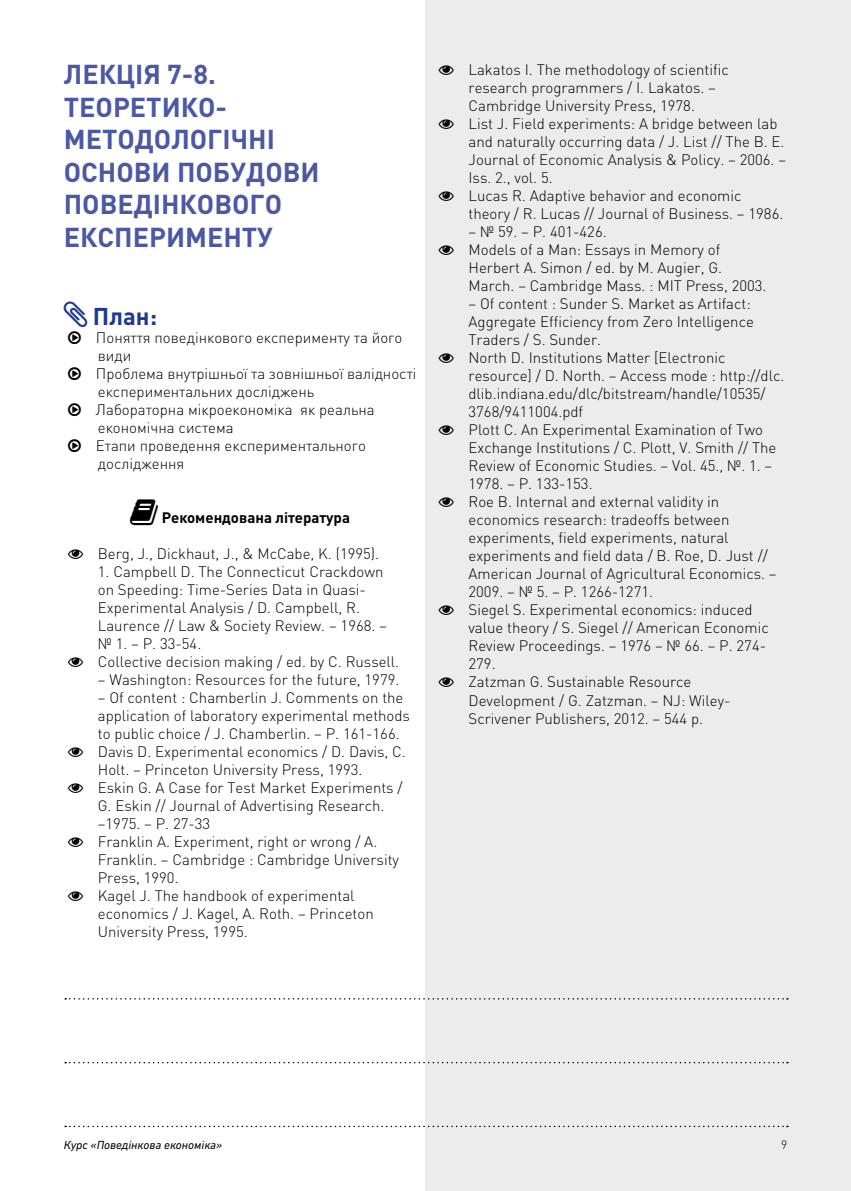
<style>
.page{position:relative;width:851px;height:1191px;background:#fff}
.page>*{position:absolute;margin:0;border:0;box-sizing:border-box;transform-origin:0 0}
.t1{font:700 27px/32.4px "DIN Pro";color:#4b58a4}
.t2{font:700 24px "DIN Pro";color:#1e398f}
.t3{font:300 15px/18px "DIN Pro";color:#000}
.t4{font:700 15px "DIN Pro";color:#000}
.t5{font:italic 12px "DIN Next CYR";color:#000}
.t6{font:300 12px "DIN Pro";color:#000}
</style>
<div class="page">
<div style="left:425px;top:0;width:425px;height:1191px;background:#ececed"></div>
<svg style="left:65px;top:1061px;width:722px;height:2px"></svg>
<svg style="left:65px;top:998px;width:722px;height:1px"></svg>
<svg style="left:65px;top:1125px;width:722px;height:2px"></svg>
<h1 class="t1" style="left:64px;top:57px;width:153px">ЛЕ КЦІЯ 7-8.<br>ТЕОРЕТИ</h1>
<h1 class="t1" style="left:181px;top:90px;width:48px">КО-</h1>
<h1 class="t1" style="left:64px;top:122px;width:18px">МЕТОДОЛОГІ</h1>
<h1 class="t1" style="left:231px;top:122px;width:30px">ЧНІ</h1>
<h1 class="t1" style="left:64px;top:155px;width:19px">ОСНОВИ</h1>
<h1 class="t1" style="left:177px;top:155px;width:72px">ПОБУДОВИ</h1>
<h1 class="t1" style="left:64px;top:187px;width:36px">ПОВЕДІН</h1>
<h1 class="t1" style="left:180px;top:187px;width:35px">КОВОГО</h1>
<h1 class="t1" style="left:64px;top:219px;width:88px">ЕКСПЕРИМЕНТУ</h1>
<h2 class="t2" style="left:93px;top:300px;width:66px">План:</h2>
<p class="t3" style="left:96px;top:328px;width:322px">Поняття поведінкового експерименту та його види<br>Проблема внутрішньої та зовнішньої валідності експериментальних досліджень<br>Лабораторна мікроекономіка як реальна економічна система<br>Етапи проведення експериментального дослідження</p>
<p class="t4" style="left:162px;top:507px;width:190px">Рекомендована література</p>
<p class="t3" style="left:98px;top:544px;width:283px">Berg, J., Dickhaut, J., &amp; McCabe, K. (1995).</p>
<p class="t3" style="left:98px;top:562px;width:303px">1. Campbell D. The Connecticut Crackdown on Speeding: Time-Series Data in Quasi-Experimental Analysis / D. Campbell, R.<br>Laurence // Law &amp; Society Review. – 1968. – № 1. – P. 33-54.<br>Collective decision making / ed. by C. Russell.</p>
<p class="t3" style="left:98px;top:670px;width:303px">– Washington: Resources for the future, 1979.</p>
<p class="t3" style="left:98px;top:688px;width:313px">– Of content : Chamberlin J. Comments on the application of laboratory experimental methods to public choice / J. Chamberlin. – P. 161-166.<br>Davis D. Experimental economics / D. Davis, C.<br>Holt. – Princeton University Press, 1993.<br>Eskin G. A Case for Test Market Experiments / G. Eskin // Journal of Advertising Research. –1975. – P. 27-33<br>Franklin A. Experiment, right or wrong / A.<br>Franklin. – Cambridge : Cambridge University Press, 1990.<br>Kagel J. The handbook of experimental economics / J. Kagel, A. Roth. – Princeton University Press, 1995.</p>
<p class="t3" style="left:468px;top:60px;width:319px">Lakatos I. The methodology of scientific research programmers / I. Lakatos. – Cambridge University Press, 1978.<br>List J. Field experiments: A bridge between lab and naturally occurring data / J. List // The B. E.<br>Journal of Economic Analysis &amp; Policy. – 2006. – Iss. 2., vol. 5.<br>Lucas R. Adaptive behavior and economic theory / R. Lucas // Journal of Business. – 1986.</p>
<p class="t3" style="left:468px;top:222px;width:299px">– № 59. – P. 401-426.<br>Models of a Man: Essays in Memory of Herbert A. Simon / ed. by M. Augier, G.<br>March. – Cambridge Mass. : MIT Press, 2003.</p>
<p class="t3" style="left:468px;top:294px;width:317px">– Of content : Sunder S. Market as Artifact:<br>Aggregate Efficiency from Zero Intelligence Traders / S. Sunder.<br>North D. Institutions Matter [Electronic resource] / D. North. – Access mode : http://dlc. dlib.indiana.edu/dlc/bitstream/handle/10535/ 3768/9411004.pdf<br>Plott C. An Experimental Examination of Two Exchange Institutions / C. Plott, V. Smith // The Review of Economic Studies. – Vol. 45., №. 1. – 1978. – P. 133-153.<br>Roe B. Internal and external validity in economics research: tradeoffs between experiments, field experiments, natural experiments and field data / B. Roe, D. Just // American Journal of Agricultural Economics. – 2009. – № 5. – P. 1266-1271.<br>Siegel S. Experimental economics: induced value theory / S. Siegel // American Economic Review Proceedings. – 1976 – № 66. – P. 274- 279.<br>Zatzman G. Sustainable Resource<br>Development / G. Zatzman. – NJ: Wiley-Scrivener Publishers, 2012. – 544 p.</p>
<p class="t5" style="left:64px;top:1138px;width:160px">Курс «Поведінкова економіка»</p>
<p class="t6" style="left:780px;top:1136px;width:8px">9</p>
</div>
